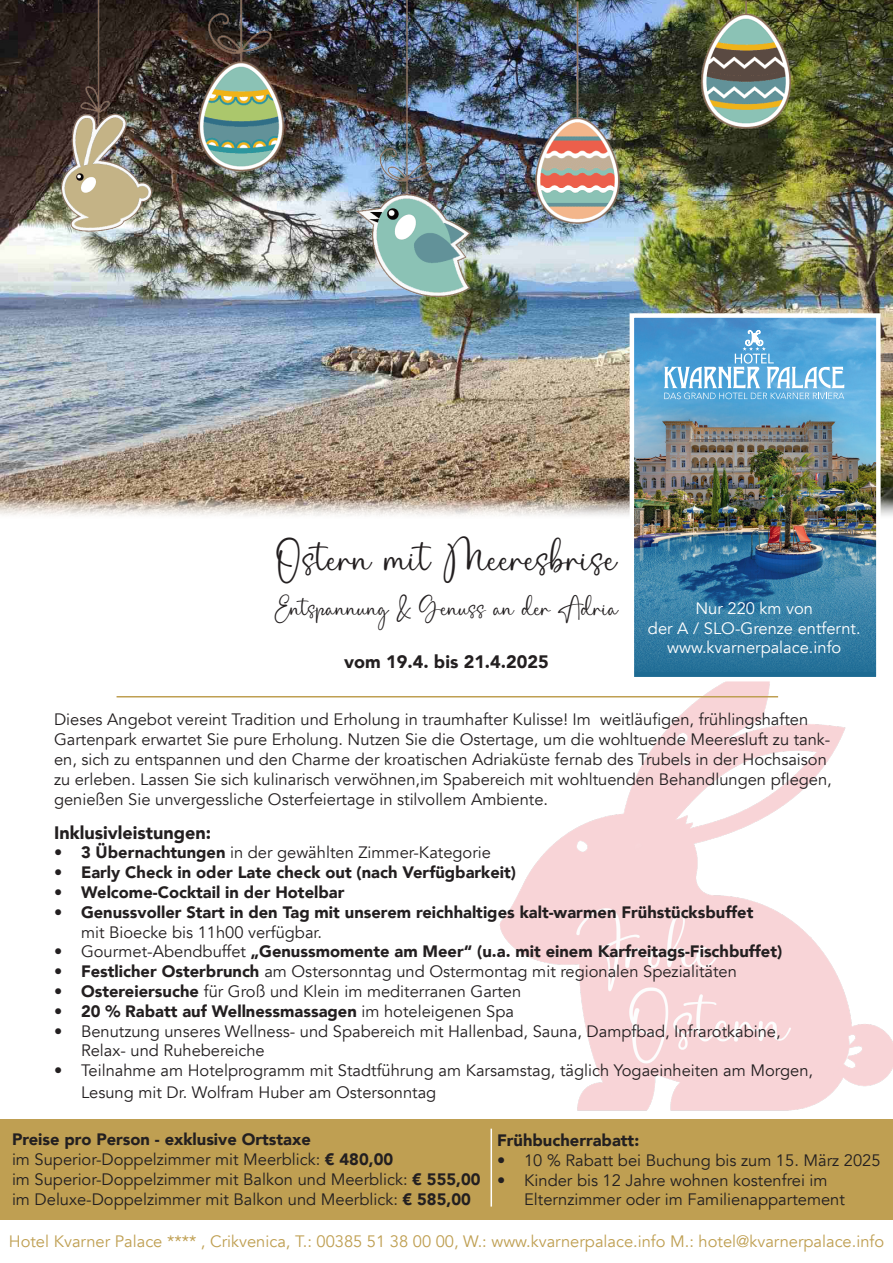
<style>
.page{position:relative;width:893px;height:1263px;background:#fff}
.page>*{position:absolute;margin:0;border:0;box-sizing:border-box;transform-origin:0 0}
.t1{font:27px "Dreamline";color:#231f20}
.t2{font:900 18px "Avenir";color:#231f20}
.t3{font:16.5px/19.8px "Avenir";color:#231f20}
.t4{font:900 16.5px/19.8px "Avenir";color:#231f20}
.t5{font:16.5px "Avenir";color:#bf9f52}
.t6{font:16.5px/19.8px "Avenir";color:#fff;text-align:center}
.t7{font:16.5px "Dreamline";color:#231f20}
.s1{font-weight:900}
.s2{font-weight:400}
</style>
<div class="page">
<img style="left:436px;top:681px;width:457px;height:430px">
<div style="left:0;top:1119px;width:893px;height:101px;background:#bf9f52"></div>
<img style="left:0;top:0;width:893px;height:516px">
<img style="left:48px;top:0;width:111px;height:243px">
<img style="left:196px;top:0;width:94px;height:192px">
<img style="left:355px;top:0;width:125px;height:304px">
<img style="left:700px;top:1px;width:96px;height:132px">
<img style="left:533px;top:0;width:88px;height:281px">
<hr style="left:490px;top:1129px;width:2px;height:77px;background:#fff">
<hr style="left:117px;top:696px;width:661px;height:1px;background:#bf9f52">
<img style="left:635px;top:318px;width:241px;height:353px">
<div style="left:630px;top:313px;width:251px;height:368px;border:4px solid #fff"></div>
<svg style="left:664px;top:330px;width:180px;height:69px;background:#6eb2de"></svg>
<p class="t1" style="left:276px;top:545px;width:342px">Ostern mitMeeresbrise</p>
<p class="t7" style="left:275px;top:600px;width:345px">Entspannung &amp; Genuss an der Adria</p>
<p class="t2" style="left:344px;top:646px;width:206px">vom 19.4. bis 21.4.2025</p>
<p class="t6" style="left:648px;top:598px;width:214px">Nur 220 km von<br>der A / SLO-Grenze entfernt.</p>
<p class="t6" style="left:667px;top:638px;width:176px">www.kvarnerpalace.info</p>
<p class="t3" style="left:54px;top:710px;width:779px">Dieses Angebot vereint Tradition und Erholung in traumhafter Kulisse! Im weitläufigen, frühlingshaften Gartenpark erwartet Sie pure Erholung. Nutzen Sie die Ostertage, um die wohltuende Meeresluft zu tank&shy;en, sich zu entspannen und den Charme der kroatischen Adriaküste fernab des Trubels in der Hochsaison zu erleben. Lassen Sie sich kulinarisch verwöhnen,im Spabereich mit wohltuenden Behandlungen pflegen, genießen Sie unvergessliche Osterfeiertage in stilvollem Ambiente.</p>
<p class="t2" style="left:54px;top:817px;width:159px">Inklusivleistungen:</p>
<p class="t3" style="left:54px;top:843px;width:438px"><span class="s1">• 3 Übernachtungen</span> in der gewählten Zimmer-Kategorie</p>
<p class="t4" style="left:54px;top:862px;width:464px">• Early Check in oder Late check out (nach Verfügbarkeit)</p>
<p class="t4" style="left:54px;top:882px;width:292px">• Welcome-Cocktail in der Hotelbar</p>
<p class="t4" style="left:81px;top:902px;width:674px;text-indent:-27px">• Genussvoller Start in den Tag mit unserem reichhaltiges kalt-warmen Frühstücksbuffet <span class="s2">mit Bioecke bis 11h00 verfügbar.</span></p>
<p class="t4" style="left:54px;top:941px;width:730px"><span class="s2">• Gourmet-Abendbuffet</span> „Genussmomente am Meer“ (u.a. mit einem Karfreitags-Fischbuffet)</p>
<p class="t3" style="left:54px;top:962px;width:684px"><span class="s1">• Festlicher Osterbrunch</span> am Ostersonntag und Ostermontag mit regionalen Spezialitäten</p>
<p class="t3" style="left:54px;top:982px;width:469px"><span class="s1">• Ostereiersuche</span> für Groß und Klein im mediterranen Garten</p>
<p class="t4" style="left:54px;top:1001px;width:461px">• 20 % Rabatt auf Wellnessmassagen <span class="s2">im hoteleigenen Spa</span></p>
<p class="t3" style="left:81px;top:1021px;width:701px;text-indent:-27px">• Benutzung unseres Wellness- und Spabereich mit Hallenbad, Sauna, Dampfbad, Infrarotkabine,<br>Relax- und Ruhebereiche</p>
<p class="t3" style="left:81px;top:1060px;width:734px;line-height:21.6px;text-indent:-27px">• Teilnahme am Hotelprogramm mit Stadtführung am Karsamstag, täglich Yogaeinheiten am Morgen,<br>Lesung mit Dr. Wolfram Huber am Ostersonntag</p>
<p class="t4" style="left:12px;top:1129px;width:300px">Preise pro Person - exklusive Ortstaxe</p>
<p class="t3" style="left:12px;top:1150px;width:383px">im Superior-Doppelzimmer mit Meerblick: <span class="s1">€ 480,00</span></p>
<p class="t3" style="left:12px;top:1169px;width:470px">im Superior-Doppelzimmer mit Balkon und Meerblick: <span class="s1">€ 555,00</span></p>
<p class="t3" style="left:12px;top:1189px;width:460px">im Deluxe-Doppelzimmer mit Balkon und Meerblick: <span class="s1">€ 585,00</span></p>
<p class="t4" style="left:497px;top:1130px;width:144px">Frühbucherrabatt:</p>
<p class="t3" style="left:497px;top:1150px;width:385px">• 10 % Rabatt bei Buchung bis zum 15. März 2025</p>
<p class="t3" style="left:524px;top:1170px;width:322px;text-indent:-27px">• Kinder bis 12 Jahre wohnen kostenfrei im<br>Elternzimmer oder im Familienappartement</p>
<p class="t5" style="left:9px;top:1231px;width:877px">Hotel Kvarner Palace **** , Crikvenica, T.: 00385 51 38 00 00, W.: www.kvarnerpalace.info M.: hotel@kvarnerpalace.info</p>
</div>
